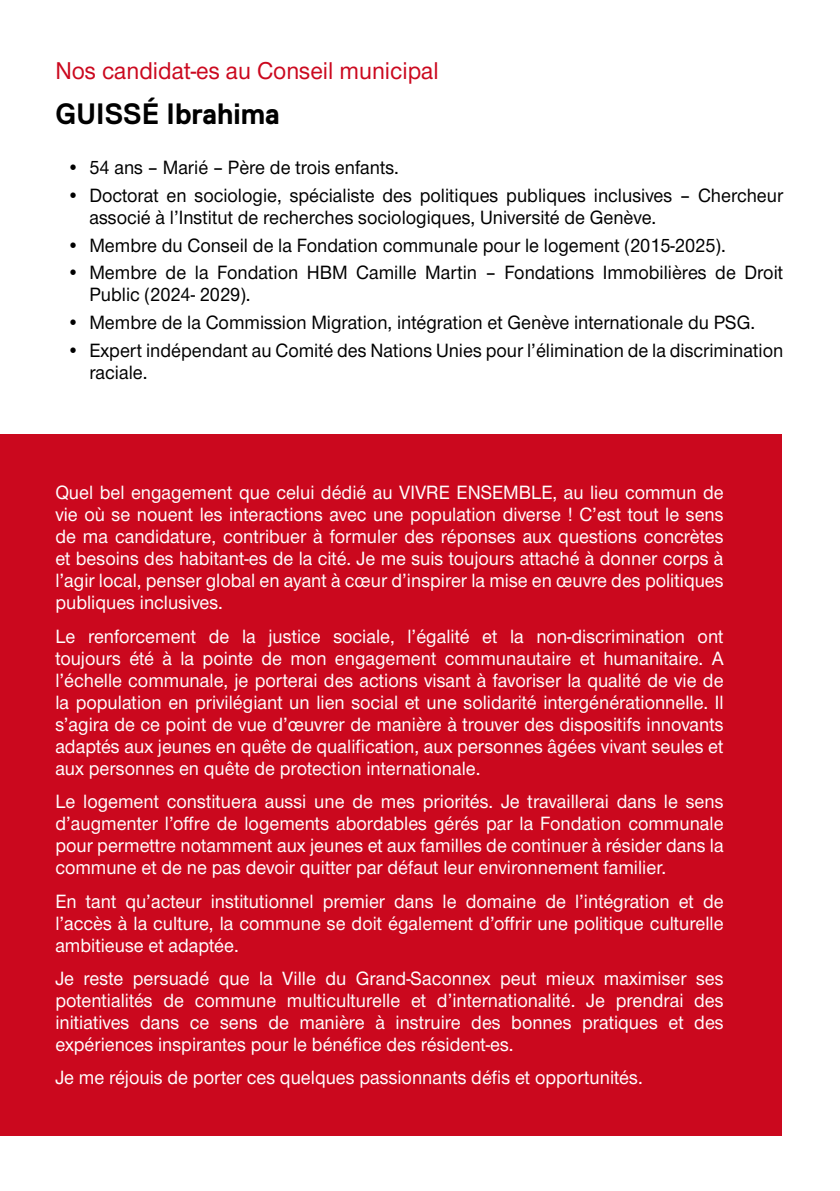
<style>
.page{position:relative;width:840px;height:1191px;background:#fff}
.page>*{position:absolute;margin:0;border:0;box-sizing:border-box;transform-origin:0 0}
.t1{font:700 29.4px "Replica";color:#000;scale:.95 1}
.t2{font:500 25.2px "Nimbus San Nov";color:#cb081e;scale:.95 1}
.t3{font:500 20px/22px "Nimbus San Nov";color:#fff;text-align:justify;scale:.95 1}
.t4{font:500 20px/22px "Nimbus San Nov";color:#000;scale:.95 1}
</style>
<div class="page">
<div style="left:0;top:434px;width:781px;height:701px;background:#cb081e"></div>
<p class="t2" style="left:55px;top:56px;width:405px">Nos candidat-es au Conseil municipal</p>
<h1 class="t1" style="left:55px;top:97px;width:238px">GUISSÉ Ibrahima</h1>
<p class="t4" style="left:67px;top:156px;width:351px">• 54 ans – Marié – Père de trois enfants.</p>
<p class="t4" style="left:89px;top:184px;width:731px;text-indent:-23px">• Doctorat en sociologie, spécialiste des politiques publiques inclusives – Chercheur associé à l’Institut de recherches sociologiques, Université de Genève.</p>
<p class="t4" style="left:67px;top:234px;width:695px">• Membre du Conseil de la Fondation communale pour le logement (2015-2025).</p>
<p class="t4" style="left:89px;top:261px;width:731px;text-indent:-23px">• Membre de la Fondation HBM Camille Martin – Fondations Immobilières de Droit<br>Public (2024- 2029).</p>
<p class="t4" style="left:67px;top:311px;width:726px">• Membre de la Commission Migration, intégration et Genève internationale du PSG.</p>
<p class="t4" style="left:89px;top:339px;width:731px;text-indent:-23px">• Expert indépendant au Comité des Nations Unies pour l’élimination de la discrimination raciale.</p>
<p class="t3" style="left:55px;top:481px;width:704px">Quel bel engagement que celui dédié au VIVRE ENSEMBLE, au lieu commun de vie où se nouent les interactions avec une population diverse ! C’est tout le sens de ma candidature, contribuer à formuler des réponses aux questions concrètes et besoins des habitant-es de la cité. Je me suis toujours attaché à donner corps à l’agir local, penser global en ayant à cœur d’inspirer la mise en œuvre des politiques publiques inclusives.</p>
<p class="t3" style="left:55px;top:625px;width:704px">Le renforcement de la justice sociale, l’égalité et la non-discrimination ont toujours été à la pointe de mon engagement communautaire et humanitaire. A l’échelle communale, je porterai des actions visant à favoriser la qualité de vie de la population en privilégiant un lien social et une solidarité intergénérationnelle. Il s’agira de ce point de vue d’œuvrer de manière à trouver des dispositifs innovants adaptés aux jeunes en quête de qualification, aux personnes âgées vivant seules et aux personnes en quête de protection internationale.</p>
<p class="t3" style="left:55px;top:790px;width:704px">Le logement constituera aussi une de mes priorités. Je travaillerai dans le sens d’augmenter l’offre de logements abordables gérés par la Fondation communale pour permettre notamment aux jeunes et aux familles de continuer à résider dans la commune et de ne pas devoir quitter par défaut leur environnement familier.</p>
<p class="t3" style="left:55px;top:889px;width:704px">En tant qu’acteur institutionnel premier dans le domaine de l’intégration et de l’accès à la culture, la commune se doit également d’offrir une politique culturelle ambitieuse et adaptée.</p>
<p class="t3" style="left:55px;top:967px;width:704px">Je reste persuadé que la Ville du Grand-Saconnex peut mieux maximiser ses potentialités de commune multiculturelle et d’internationalité. Je prendrai des initiatives dans ce sens de manière à instruire des bonnes pratiques et des expériences inspirantes pour le bénéfice des résident-es.</p>
<p class="t3" style="left:55px;top:1066px;width:619px">Je me réjouis de porter ces quelques passionnants défis et opportunités.</p>
</div>
